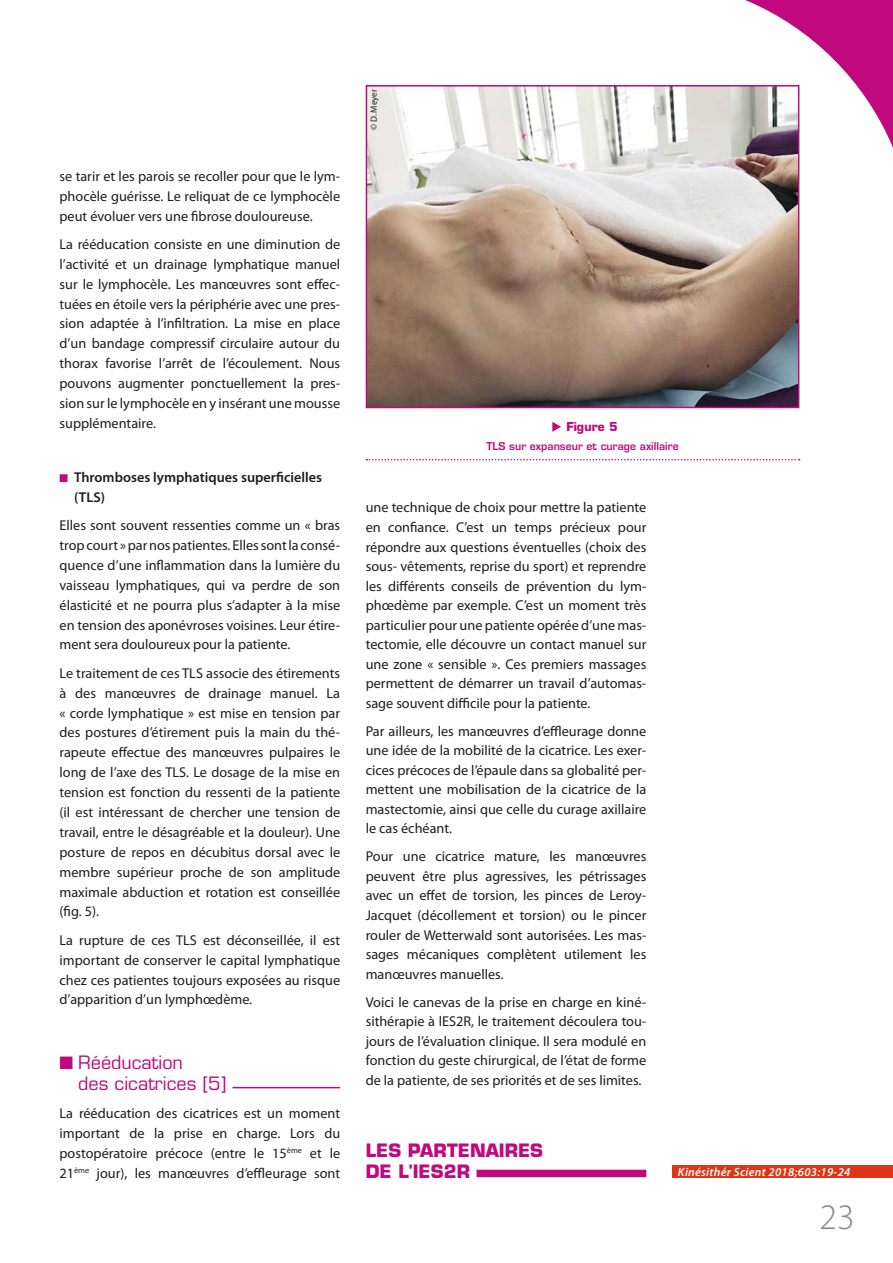
<style>
.page{position:relative;width:893px;height:1263px;background:#fff}
.page>*{position:absolute;margin:0;border:0;box-sizing:border-box;transform-origin:0 0}
.t1{font:300 36px "Myriad Pro";color:#878787}
.t2{font:18px/21.5px "Eurostile";color:#c0087f}
.t3{font:700 18px/21px "Eurostile";color:#c0087f}
.t4{font:14.25px/20px "Myriad Pro";color:#1d1d1b;text-align:justify}
.t5{font:600 14.25px/20px "Myriad Pro";color:#1d1d1b}
.t6{font:italic 600 12px "Myriad Pro";letter-spacing:.025em;color:#fff}
.t7{font:700 12px "Eurostile";color:#c0087f}
.t8{font:600 10.5px "Eurostile";color:#c0087f}
.t9{font:9px "Myriad Pro";color:#1d1d1b}
.s1{color:#c0087f}
</style>
<div class="page">
<svg style="left:745px;top:0;width:148px;height:255px"></svg>
<div style="left:672px;top:1165px;width:221px;height:13px;background:#df3415"></div>
<hr style="left:233px;top:1087px;width:107px;height:1px;background:#c0087f">
<div style="left:477px;top:1170px;width:169px;height:7px;background:#c0087f"></div>
<img style="left:369px;top:88px;width:427px;height:317px">
<div style="left:366px;top:85px;width:433px;height:323px;border:2px solid #c0087f"></div>
<svg style="left:366px;top:459px;width:434px;height:1px"></svg>
<p class="t4" style="left:60px;top:166px;width:282px">se tarir et les parois se recoller pour que le lym&shy;phocèle guérisse. Le reliquat de ce lymphocèle peut évoluer vers une fibrose douloureuse.</p>
<p class="t4" style="left:60px;top:234px;width:282px">La rééducation consiste en une diminution de l’activité et un drainage lymphatique manuel sur le lymphocèle. Les manœuvres sont effec&shy;tuées en étoile vers la périphérie avec une pres&shy;sion adaptée à l’infiltration. La mise en place d’un bandage compressif circulaire autour du thorax favorise l’arrêt de l’écoulement. Nous pouvons augmenter ponctuellement la pres&shy;sion sur le lymphocèle en y insérant une mousse supplémentaire.</p>
<p class="t5" style="left:74px;top:467px;width:250px;text-indent:-15px"><span class="s1">■</span> Thromboses lymphatiques superficielles (TLS)</p>
<p class="t4" style="left:60px;top:515px;width:282px">Elles sont souvent ressenties comme un « bras trop court » par nos patientes. Elles sont la consé&shy;quence d’une inflammation dans la lumière du vaisseau lymphatiques, qui va perdre de son élasticité et ne pourra plus s’adapter à la mise en tension des aponévroses voisines. Leur étire&shy;ment sera douloureux pour la patiente.</p>
<p class="t4" style="left:60px;top:663px;width:282px">Le traitement de ces TLS associe des étirements à des manœuvres de drainage manuel. La « corde lymphatique » est mise en tension par des postures d’étirement puis la main du thé&shy;rapeute effectue des manœuvres pulpaires le long de l’axe des TLS. Le dosage de la mise en tension est fonction du ressenti de la patiente (il est intéressant de chercher une tension de travail, entre le désagréable et la douleur). Une posture de repos en décubitus dorsal avec le membre supérieur proche de son amplitude maximale abduction et rotation est conseillée (fig. 5).</p>
<p class="t4" style="left:60px;top:930px;width:282px">La rupture de ces TLS est déconseillée, il est important de conserver le capital lymphatique chez ces patientes toujours exposées au risque d’apparition d’un lymphœdème.</p>
<p class="t2" style="left:78px;top:1051px;width:150px;text-indent:-19px">■ Rééducation<br>des cicatrices [5]</p>
<p class="t4" style="left:60px;top:1103px;width:282px">La rééducation des cicatrices est un moment important de la prise en charge. Lors du postopératoire précoce (entre le 15<sup>ème</sup> et le 21<sup>ème</sup> jour), les manœuvres d’effleurage sont</p>
<p class="t9" style="left:368px;top:130px;width:42px;rotate:-90deg">© D. Meyer</p>
<p class="t7" style="left:566px;top:419px;width:53px">Figure 5</p>
<p class="t8" style="left:486px;top:440px;width:194px">TLS sur expanseur et curage axillaire</p>
<p class="t4" style="left:366px;top:498px;width:282px;line-height:19.5px">une technique de choix pour mettre la patiente en confiance. C’est un temps précieux pour répondre aux questions éventuelles (choix des sous- vêtements, reprise du sport) et reprendre les différents conseils de prévention du lym&shy;phœdème par exemple. C’est un moment très particulier pour une patiente opérée d’une mas&shy;tectomie, elle découvre un contact manuel sur une zone « sensible ». Ces premiers massages permettent de démarrer un travail d’automas&shy;sage souvent difficile pour la patiente.</p>
<p class="t4" style="left:366px;top:721px;width:282px;line-height:19.5px">Par ailleurs, les manœuvres d’effleurage donne une idée de la mobilité de la cicatrice. Les exer&shy;cices précoces de l’épaule dans sa globalité per&shy;mettent une mobilisation de la cicatrice de la mastectomie, ainsi que celle du curage axillaire le cas échéant.</p>
<p class="t4" style="left:366px;top:847px;width:282px;line-height:19.5px">Pour une cicatrice mature, les manœuvres peuvent être plus agressives, les pétrissages avec un effet de torsion, les pinces de Leroy-Jacquet (décollement et torsion) ou le pincer rouler de Wetterwald sont autorisées. Les mas&shy;sages mécaniques complètent utilement les manœuvres manuelles.</p>
<p class="t4" style="left:366px;top:992px;width:282px;line-height:19.5px">Voici le canevas de la prise en charge en kiné&shy;sithérapie à lES2R, le traitement découlera tou&shy;jours de l’évaluation clinique. Il sera modulé en fonction du geste chirurgical, de l’état de forme de la patiente, de ses priorités et de ses limites.</p>
<p class="t3" style="left:366px;top:1140px;width:179px">LES PARTENAIRES<br>DE L'IES2R</p>
<p class="t6" style="left:678px;top:1164px;width:174px">Kinésithér Scient 2018;603:19-24</p>
<h1 class="t1" style="left:820px;top:1195px;width:37px">23</h1>
</div>
